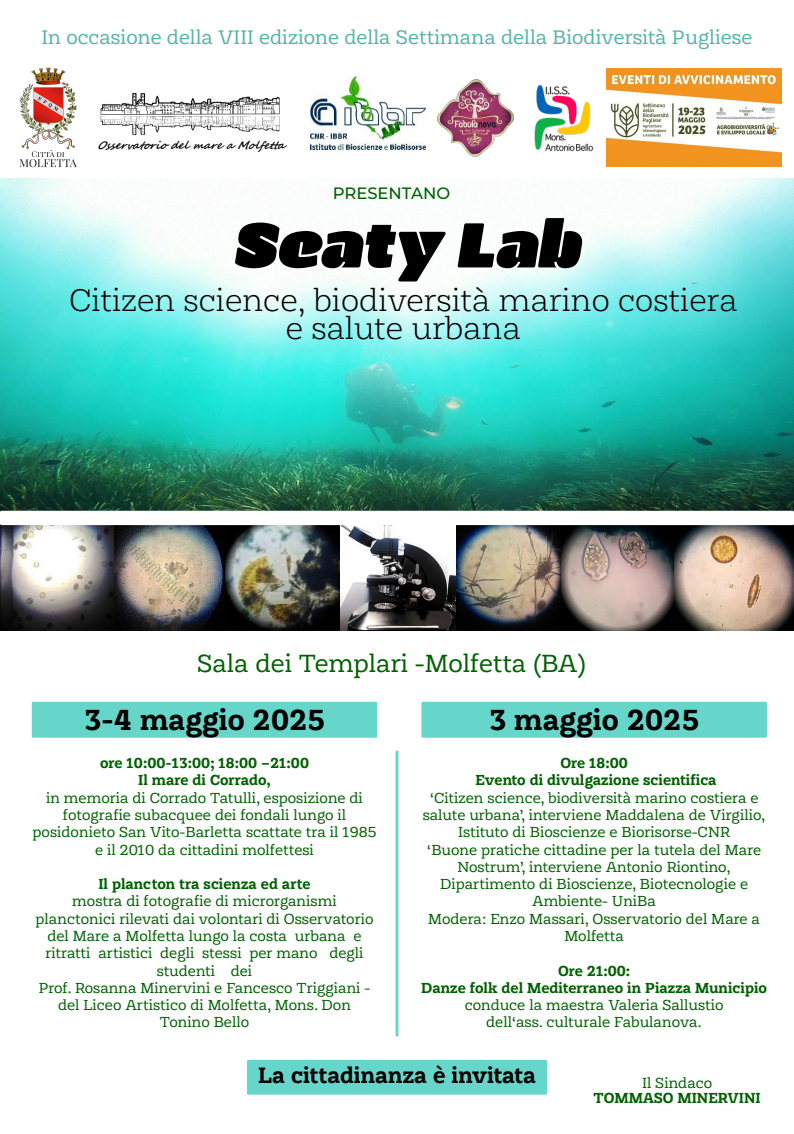
<style>
.page{position:relative;width:794px;height:1134px;background:#fff}
.page>*{position:absolute;margin:0;border:0;box-sizing:border-box;transform-origin:0 0}
.t1{font:italic 66px "Manometer Sans";color:#000}
.t2{font:300 30.92px/28.8px "Rothwood";color:#000;text-align:center}
.t3{font:700 28.8px "Rothwood";color:#000}
.t4{font:24.56px "Rothwood";color:#006100}
.t5{font:700 22.08px "Rothwood";color:#000}
.t6{font:19.4px "Rothwood";color:#55b4a9}
.t7{font:500 16.44px "Montserrat";color:#006100}
.t8{font:14.4px/17.3px "Rothwood";color:#006100;text-align:center}
.t9{font:700 14.4px/17.3px "Rothwood";color:#006100;text-align:center}
.t10{font:italic 700 10.72px "Segoe Script";color:#000}
</style>
<div class="page">
<img style="left:0;top:179px;width:794px;height:332px">
<img style="left:100px;top:93px;width:180px;height:43px">
<img style="left:534px;top:85px;width:60px;height:67px">
<img style="left:606px;top:68px;width:175px;height:99px">
<img style="left:114px;top:525px;width:680px;height:106px">
<img style="left:0;top:525px;width:123px;height:105px">
<img style="left:310px;top:77px;width:116px;height:72px">
<img style="left:0;top:67px;width:96px;height:119px">
<div style="left:421px;top:702px;width:346px;height:36px;background:#66d6cb"></div>
<div style="left:247px;top:1060px;width:300px;height:35px;background:#66d6cb"></div>
<div style="left:32px;top:702px;width:345px;height:36px;background:#66d6cb"></div>
<hr style="left:395px;top:750px;width:3px;height:286px;background:#66d6cb">
<img style="left:437px;top:80px;width:76px;height:76px">
<h3 class="t6" style="left:41px;top:24px;width:712px">In occasione della VIII edizione della Settimana della Biodiversità Pugliese</h3>
<p class="t10" style="left:97px;top:136px;width:194px">Osservatorio delmare aMolfetta</p>
<p class="t7" style="left:333px;top:182px;width:119px">PRESENTANO</p>
<h1 class="t1" style="left:235px;top:204px;width:349px">Seaty Lab</h1>
<h2 class="t2" style="left:69px;top:285px;width:670px">Citizen science, biodiversità marino costiera e salute urbana</h2>
<h3 class="t4" style="left:197px;top:646px;width:390px">Sala dei Templari -Molfetta (BA)</h3>
<h3 class="t3" style="left:84px;top:699px;width:242px">3-4 maggio 2025</h3>
<p class="t9" style="left:100px;top:754px;width:210px">ore 10:00-13:00; 18:00 –21:00<br>Il mare di Corrado,</p>
<p class="t8" style="left:33px;top:789px;width:345px">in memoria di Corrado Tatulli, esposizione di fotografie subacquee dei fondali lungo il posidonieto San Vito-Barletta scattate tra il 1985 e il 2010 da cittadini molfettesi</p>
<p class="t9" style="left:98px;top:875px;width:214px">Il plancton tra scienza ed arte</p>
<p class="t8" style="left:36px;top:893px;width:339px">mostra di fotografie di microrganismi planctonici rilevati dai volontari di Osservatorio del Mare a Molfetta lungo la costa urbana e ritratti artistici degli stessi per mano degli studenti dei<br>Prof. Rosanna Minervini e Fancesco Triggiani - del Liceo Artistico di Molfetta, Mons. Don Tonino Bello</p>
<h3 class="t5" style="left:258px;top:1059px;width:279px">La cittadinanza è invitata</h3>
<h3 class="t3" style="left:489px;top:699px;width:211px">3 maggio 2025</h3>
<p class="t9" style="left:475px;top:754px;width:243px">Ore 18:00<br>Evento di divulgazione scientifica</p>
<p class="t8" style="left:423px;top:789px;width:344px">‘Citizen science, biodiversità marino costiera e salute urbana’, interviene Maddalena de Virgilio, Istituto di Bioscienze e Biorisorse-CNR<br>‘Buone pratiche cittadine per la tutela del Mare Nostrum’, interviene Antonio Riontino, Dipartimento di Bioscienze, Biotecnologie e Ambiente- UniBa<br>Modera: Enzo Massari, Osservatorio del Mare a Molfetta</p>
<p class="t9" style="left:421px;top:961px;width:347px">Ore 21:00:<br>Danze folk del Mediterraneo in Piazza Municipio</p>
<p class="t8" style="left:465px;top:996px;width:260px">conduce la maestra Valeria Sallustio dell‘ass. culturale Fabulanova.</p>
<p class="t8" style="left:642px;top:1074px;width:72px">Il Sindaco</p>
<p class="t9" style="left:593px;top:1089px;width:169px">TOMMASO MINERVINI</p>
</div>
